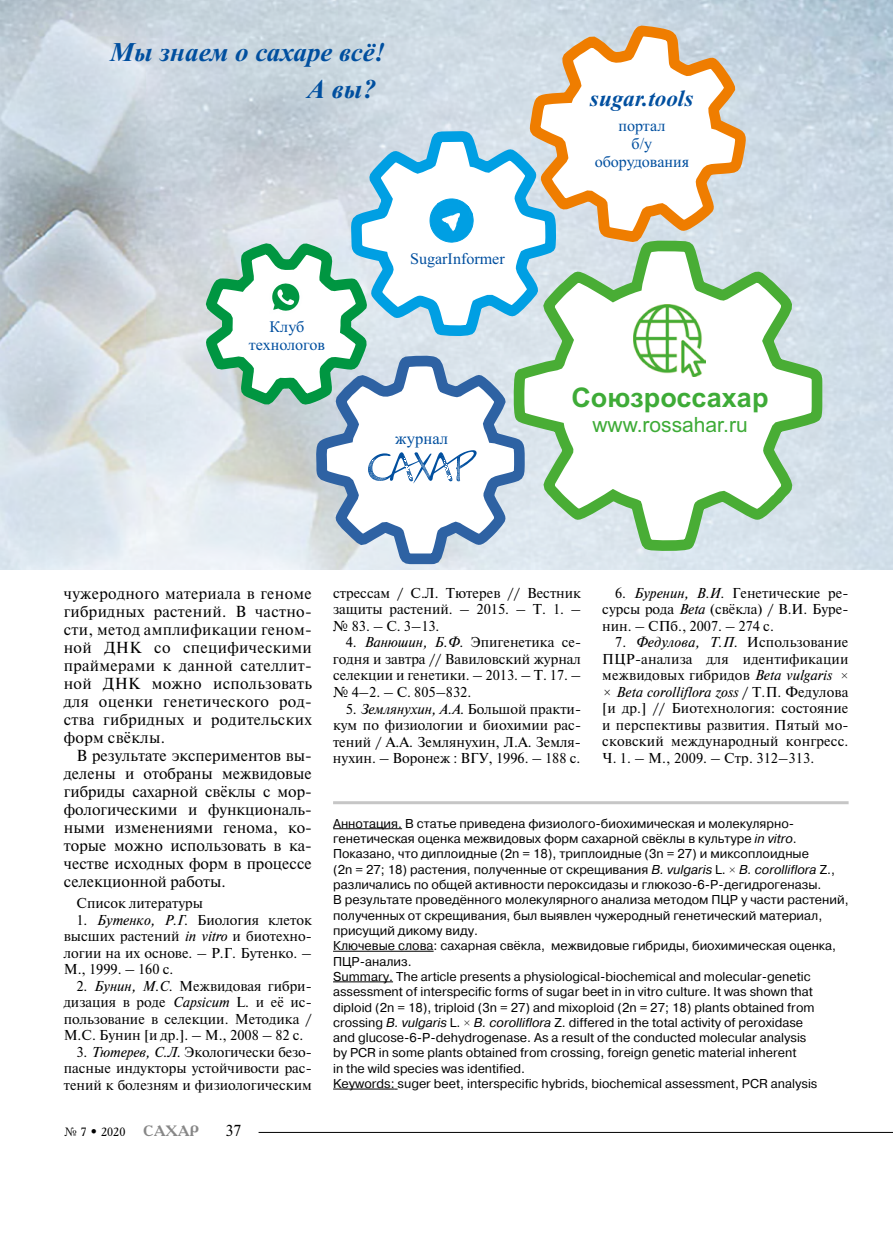
<style>
.page{position:relative;width:893px;height:1234px;background:#fff}
.page>*{position:absolute;margin:0;border:0;box-sizing:border-box;transform-origin:0 0}
.t1{font:italic 700 27px/36.8px "Times New Roman";color:#004f9f}
.t2{font:700 27px "Arial";color:#3eab37}
.t3{font:italic 700 23.1px "Times New Roman";color:#004f9f}
.t4{font:21px "Arial";color:#3eab37}
.t5{font:16.65px "Times New Roman";letter-spacing:.005em;color:#004f9f}
.t6{font:16.05px/17.9px "Times New Roman";color:#004f9f;text-align:center}
.t7{font:15px/18px "Newton C";color:#000;text-align:justify}
.t8{font:13.5px/16.5px "Newton C";color:#000;text-align:justify}
.t9{font:12.75px/15.3px "Pragmatica C";color:#000}
.t10{font:12px "Academy C";color:#000}
.s1{font-style:italic}
.s2{font-weight:700;font-size:15px;color:#878787}
.s3{font-family:"Times New Roman"}
.s4{font-family:"Times New Roman";font-style:italic}
</style>
<div class="page">
<hr style="left:259px;top:1131px;width:634px;height:1px;background:#000">
<hr style="left:333px;top:828px;width:69px;height:1px;background:#000">
<hr style="left:333px;top:950px;width:101px;height:1px;background:#000">
<hr style="left:333px;top:981px;width:60px;height:1px;background:#000">
<hr style="left:333px;top:1088px;width:62px;height:1px;background:#000">
<hr style="left:333px;top:801px;width:516px;height:3px;background:#c6c6c6">
<img style="left:0;top:0;width:893px;height:570px">
<svg style="left:566px;top:229px;width:262px;height:332px"></svg>
<svg style="left:309px;top:558px;width:224px;height:11px;background:#d0dce7"></svg>
<svg style="left:522px;top:19px;width:232px;height:230px;background:#cbd5db"></svg>
<svg style="left:197px;top:30px;width:545px;height:528px"></svg>
<img style="left:634px;top:304px;width:72px;height:72px">
<h1 class="t1" style="left:307px;top:33px;width:80px;text-indent:-197px">Мы знаем о сахаре всё!<br>А вы?</h1>
<p class="t6" style="left:249px;top:319px;width:78px">Клуб технологов</p>
<p class="t6" style="left:410px;top:251px;width:96px">SugarInformer</p>
<h3 class="t5" style="left:395px;top:433px;width:54px">журнал</h3>
<h2 class="t3" style="left:590px;top:83px;width:105px">sugar.tools</h2>
<p class="t6" style="left:595px;top:119px;width:96px">портал<br>б/у оборудования</p>
<h1 class="t2" style="left:571px;top:378px;width:198px">Союзроссахар</h1>
<h3 class="t4" style="left:592px;top:410px;width:157px">www.rossahar.ru</h3>
<p class="t7" style="left:64px;top:584px;width:250px">чужеродного материала в геноме гибридных растений. В частно&shy;сти, метод амплификации геном&shy;ной ДНК со специфическими праймерами к данной сателлит&shy;ной ДНК можно использовать для оценки генетического род&shy;ства гибридных и родительских форм свёклы.</p>
<p class="t7" style="left:64px;top:746px;width:250px;text-indent:13px">В результате экспериментов вы&shy;делены и отобраны межвидовые гибриды сахарной свёклы с мор&shy;фологическими и функциональ&shy;ными изменениями генома, ко&shy;торые можно использовать в ка&shy;честве исходных форм в процессе селекционной работы.</p>
<p class="t8" style="left:77px;top:894px;width:128px">Список литературы</p>
<p class="t8" style="left:64px;top:911px;width:250px;text-indent:13px">1. <span class="s1">Бутенко, Р.Г.</span> Биология клеток высших растений <span class="s1">in vitro</span> и биотехно&shy;логии на их основе. – Р.Г. Бутенко. – М., 1999. – 160 с.</p>
<p class="t8" style="left:64px;top:977px;width:250px;text-indent:13px">2. <span class="s1">Бунин, М.С.</span> Межвидовая гибри&shy;дизация в роде <span class="s1">Capsicum</span> L. и её ис&shy;пользование в селекции. Методика / М.С. Бунин [и др.]. – М., 2008 – 82 с.</p>
<p class="t8" style="left:64px;top:1043px;width:250px;text-align:left;text-indent:13px">3. <span class="s1">Тютерев, С.Л.</span> Экологически безо&shy;пасные индукторы устойчивости рас&shy;тений к болезням и физиологическим</p>
<p class="t10" style="left:64px;top:1123px;width:137px">№ 7 • 2020 <span class="s2">САХАР</span></p>
<p class="t7" style="left:225px;top:1121px;width:17px">37</p>
<p class="t8" style="left:333px;top:584px;width:250px">стрессам / С.Л. Тютерев // Вестник защиты растений. – 2015. – Т. 1. – № 83. – С. 3–13.</p>
<p class="t8" style="left:333px;top:634px;width:250px;text-indent:13px">4. <span class="s1">Ванюшин, Б.Ф.</span> Эпигенетика се&shy;годня и завтра // Вавиловский журнал селекции и генетики. – 2013. – Т. 17. – № 4–2. – С. 805–832.</p>
<p class="t8" style="left:333px;top:700px;width:250px;text-indent:13px">5. <span class="s1">Землянухин, А.А.</span> Большой практи&shy;кум по физиологии и биохимии рас&shy;тений / А.А. Землянухин, Л.А. Земля&shy;нухин. – Воронеж : ВГУ, 1996. – 188 с.</p>
<p class="t8" style="left:602px;top:584px;width:248px;text-indent:13px">6. <span class="s1">Буренин, В.И.</span> Генетические ре&shy;сурсы рода <span class="s1">Beta</span> (свёкла) / В.И. Буре&shy;нин. – СПб., 2007. – 274 с.</p>
<p class="t8" style="left:602px;top:634px;width:248px;text-indent:13px">7. <span class="s1">Федулова, Т.П.</span> Использование ПЦР-анализа для идентификации межвидовых гибридов <span class="s1">Beta vulgaris</span> <span class="s3">× </span><span class="s4">×</span> <span class="s1">Beta corolliflora zoss</span> / Т.П. Федулова [и др.] // Биотехнология: состояние и перспективы развития. Пятый мо&shy;сковский международный конгресс.<br>Ч. 1. – М., 2009. – Стр. 312–313.</p>
<p class="t9" style="left:333px;top:815px;width:517px">Аннотация. В статье приведена физиолого-биохимическая и молекулярно&shy;генетическая оценка межвидовых форм сахарной свёклы в культуре <span class="s1">in vitro</span>.<br>Показано, что диплоидные (2n = 18), триплоидные (3n = 27) и миксоплоидные<br>(2n = 27; 18) растения, полученные от скрещивания <span class="s1">B. vulgaris</span> L. <span class="s3">×</span> <span class="s1">B. corolliflora</span> Z., различались по общей активности пероксидазы и глюкозо-6-Р-дегидрогеназы.<br>В результате проведённого молекулярного анализа методом ПЦР у части растений, полученных от скрещивания, был выявлен чужеродный генетический материал, присущий дикому виду.<br>Ключевые слова: сахарная свёкла, межвидовые гибриды, биохимическая оценка, ПЦР-анализ.<br>Summary. The article presents a physiological-biochemical and molecular-genetic assessment of interspecific forms of sugar beet in in vitro culture. It was shown that diploid (2n = 18), triploid (3n = 27) and mixoploid (2n = 27; 18) plants obtained from crossing <span class="s1">B. vulgaris</span> L. <span class="s3">×</span> <span class="s1">B. corolliflora</span> Z. differed in the total activity of peroxidase<br>and glucose-6-P-dehydrogenase. As a result of the conducted molecular analysis<br>by PCR in some plants obtained from crossing, foreign genetic material inherent<br>in the wild species was identified.<br>Keywords: suger beet, interspecific hybrids, biochemical assessment, PCR analysis</p>
</div>
